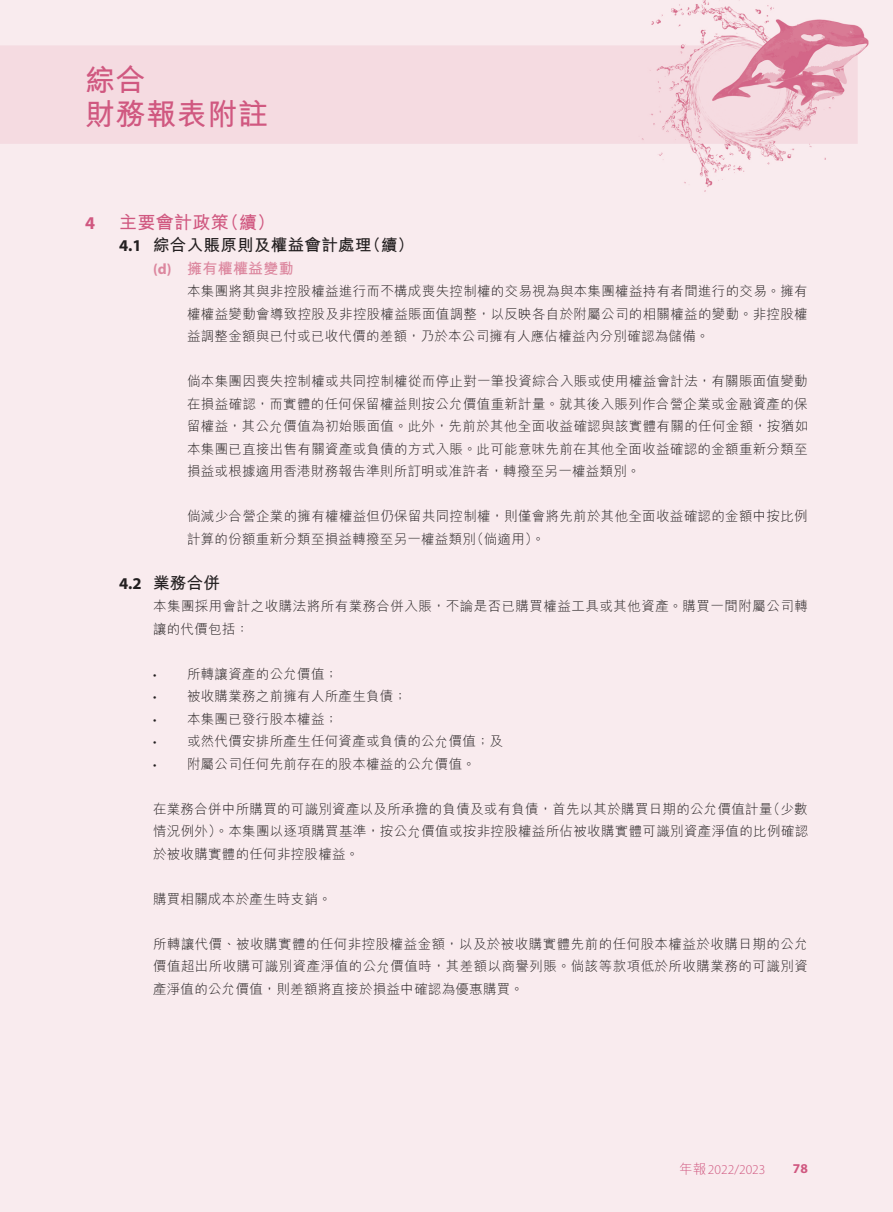
<style>
.page{position:relative;width:893px;height:1212px;background:#fff}
.page>*{position:absolute;margin:0;border:0;box-sizing:border-box;transform-origin:0 0}
.t1{font:700 30px/34.5px "M Hei HK";letter-spacing:.02em;color:#d05880}
._01_H1{font:700 18px "M Hei HK";letter-spacing:.02em;color:#d05880}
._01_H1-2{font:700 18px "Myriad Pro";color:#d05880}
._02_H2{font:700 16.5px "M Hei HK";letter-spacing:.02em;color:#231f20}
._02_H2-2{font:700 16.5px "Myriad Pro";color:#231f20}
._03_H3{font:700 15px "M Hei HK";letter-spacing:.02em;color:#dc869e}
._03_H3-2{font:700 15px "Myriad Pro";color:#dc869e}
._00_txt{font:300 13.5px/22.5px "M Hei HK";letter-spacing:.02em;color:#231f20;text-align:justify}
.t2{font:300 13.5px "Myriad Pro";color:#d05880}
._00_txt-2{font:300 13.5px "Myriad Pro";color:#231f20}
.t3{font:700 13.5px "Myriad Pro";color:#d05880}
.s1{font-family:"M Hei HK"}
</style>
<div class="page">
<img style="left:0;top:0;width:893px;height:1212px">
<h1 class="t1" style="left:85px;top:60px;width:185px">綜合<br>財務報表附註</h1>
<p class="_01_H1-2" style="left:85px;top:211px;width:11px">4</p>
<p class="_01_H1" style="left:119px;top:209px;width:111px">主要會計政策</p>
<p class="_01_H1" style="left:221px;top:209px;width:55px">（續(</p>
<p class="_02_H2-2" style="left:119px;top:235px;width:24px">4.1</p>
<p class="_02_H2-2" style="left:119px;top:572px;width:24px">4.2</p>
<p class="_02_H2" style="left:153px;top:233px;width:220px">綜合入賬原則及權益會計處理</p>
<p class="_02_H2" style="left:365px;top:233px;width:51px">（續(</p>
<p class="_03_H3-2" style="left:153px;top:259px;width:20px">)d(</p>
<p class="_03_H3" style="left:187px;top:257px;width:108px">擁有權權益變動</p>
<p class="_00_txt" style="left:187px;top:280px;width:622px">本集團將其與非控股權益進行而不構成喪失控制權的交易視為與本集團權益持有者間進行的交易。擁有權權益變動會導致控股及非控股權益賬面值調整，以反映各自於附屬公司的相關權益的變動。非控股權益調整金額與已付或已收代價的差額，乃於本公司擁有人應佔權益內分別確認為儲備。</p>
<p class="_00_txt" style="left:187px;top:370px;width:623px">倘本集團因喪失控制權或共同控制權從而停止對一筆投資綜合入賬或使用權益會計法，有關賬面值變動在損益確認，而實體的任何保留權益則按公允價值重新計量。就其後入賬列作合營企業或金融資產的保留權益，其公允價值為初始賬面值。此外，先前於其他全面收益確認與該實體有關的任何金額，按猶如本集團已直接出售有關資產或負債的方式入賬。此可能意味先前在其他全面收益確認的金額重新分類至損益或根據適用香港財務報告準則所訂明或准許者，轉撥至另一權益類別。</p>
<p class="_00_txt" style="left:470px;top:505px;width:339px;text-indent:-283px">倘減少合營企業的擁有權權益但仍保留共同控制權，則僅會將先前於其他全面收益確認的金額中按比例（倘適用。(</p>
<p class="_00_txt" style="left:187px;top:527px;width:290px">計算的份額重新分類至損益轉撥至另一權益類別</p>
<p class="_02_H2" style="left:153px;top:571px;width:68px">業務合併</p>
<p class="_00_txt" style="left:153px;top:595px;width:656px">本集團採用會計之收購法將所有業務合併入賬，不論是否已購買權益工具或其他資產。購買一間附屬公司轉讓的代價包括：</p>
<p class="_00_txt" style="left:187px;top:662px;width:152px">所轉讓資產的公允價值;</p>
<p class="_00_txt-2" style="left:153px;top:666px;width:5px">•</p>
<p class="_00_txt-2" style="left:153px;top:689px;width:5px">•</p>
<p class="_00_txt-2" style="left:153px;top:711px;width:5px">•</p>
<p class="_00_txt-2" style="left:153px;top:734px;width:5px">•</p>
<p class="_00_txt-2" style="left:153px;top:756px;width:5px">•</p>
<p class="_00_txt" style="left:187px;top:685px;width:221px">被收購業務之前擁有人所產生負債;</p>
<p class="_00_txt" style="left:187px;top:707px;width:152px">本集團已發行股本權益;</p>
<p class="_00_txt" style="left:187px;top:730px;width:317px">或然代價安排所產生任何資產或負債的公允價值；及</p>
<p class="_00_txt" style="left:187px;top:752px;width:290px">附屬公司任何先前存在的股本權益的公允價值。</p>
<p class="_00_txt" style="left:153px;top:797px;width:657px;text-align:left">在業務合併中所購買的可識別資產以及所承擔的負債及或有負債，首先以其於購買日期的公允價值計量<br>情況例外）。本集團以逐項購買基準，按公允價值或按非控股權益所佔被收購實體可識別資產淨值的比例確認於被收購實體的任何非控股權益。</p>
<p class="_00_txt" style="left:153px;top:887px;width:180px">購買相關成本於產生時支銷。</p>
<p class="_00_txt" style="left:153px;top:932px;width:656px">所轉讓代價、被收購實體的任何非控股權益金額，以及於被收購實體先前的任何股本權益於收購日期的公允價值超出所收購可識別資產淨值的公允價值時，其差額以商譽列賬。倘該等款項低於所收購業務的可識別資產淨值的公允價值，則差額將直接於損益中確認為優惠購買。</p>
<p class="_00_txt" style="left:767px;top:797px;width:42px">（少數</p>
<p class="t2" style="left:679px;top:1161px;width:88px"><span class="s1">年報</span>2022/2023</p>
<p class="t3" style="left:793px;top:1159px;width:16px">78</p>
</div>
